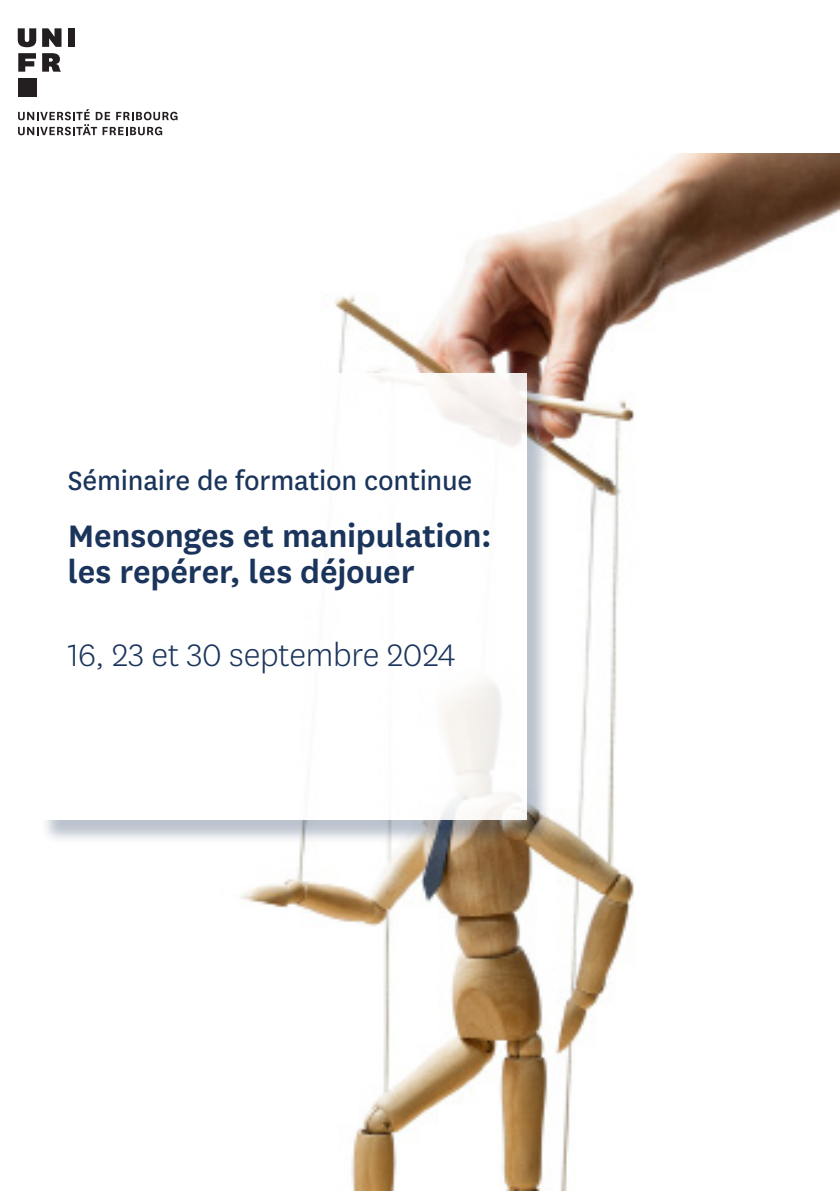
<style>
.page{position:relative;width:840px;height:1191px;background:#fff}
.page>*{position:absolute;margin:0;border:0;box-sizing:border-box;transform-origin:0 0}
.t1{font:600 36.4px/36.4px "National Uni Fr";letter-spacing:-.005em;color:#001e49}
.t2{font:300 36.4px "National Uni Fr";letter-spacing:-.005em;color:#001e49}
.t3{font:30.8px "National Uni Fr";letter-spacing:-.005em;color:#001e49}
</style>
<div class="page">
<svg style="left:18px;top:109px;width:159px;height:26px"></svg>
<svg style="left:18px;top:28px;width:18px;height:19px"></svg>
<svg style="left:42px;top:28px;width:19px;height:19px"></svg>
<div style="left:68px;top:28px;width:7px;height:19px;background:#231f20"></div>
<svg style="left:18px;top:53px;width:18px;height:19px"></svg>
<div style="left:18px;top:78px;width:18px;height:18px;background:#231f20"></div>
<svg style="left:42px;top:53px;width:19px;height:19px"></svg>
<img style="left:241px;top:153px;width:598px;height:1038px">
<div style="left:40px;top:376px;width:511px;height:468px;background:#001e49;opacity:.3"></div>
<div style="left:37px;top:373px;width:489px;height:446px;background:#fff"></div>
<p class="t3" style="left:68px;top:460px;width:406px">Séminaire de formation continue</p>
<p class="t1" style="left:68px;top:515px;width:425px">Mensonges et manipulation: les repérer, les déjouer</p>
<p class="t2" style="left:68px;top:632px;width:389px">16, 23 et 30 septembre 2024</p>
</div>
